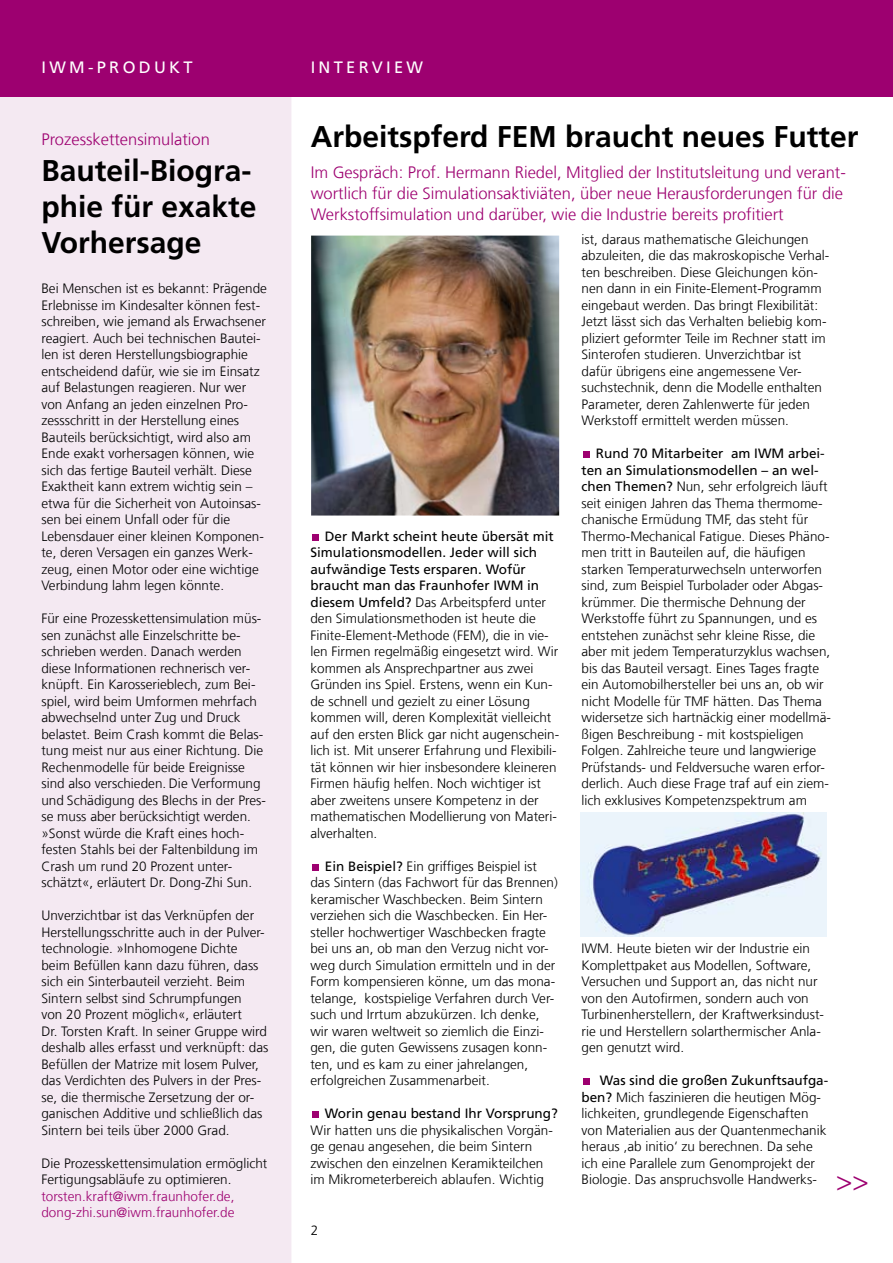
<style>
.page{position:relative;width:893px;height:1263px;background:#fff}
.page>*{position:absolute;margin:0;border:0;box-sizing:border-box;transform-origin:0 0}
.t1{font:700 30px/36px "Frutiger LT Com";color:#000}
.t2{font:300 27px "Frutiger LT Com";color:#9d0070}
.t3{font:300 16.5px/21px "Frutiger LT Com";color:#9d0070}
.t4{font:16.5px "Frutiger LT Com";letter-spacing:.2em;color:#fff}
.t5{font:300 13.5px/16.5px "Frutiger LT Com";color:#000}
.t6{font:300 13.5px/16.5px "Frutiger LT Com";color:#9d0070}
.t7{font:13.5px "Frutiger LT Com";color:#000}
.s1{font-weight:400}
</style>
<div class="page">
<div style="left:0;top:96px;width:291px;height:1167px;background:#f4e9f2"></div>
<div style="left:0;top:0;width:893px;height:96px;background:#9d0070"></div>
<div style="left:312px;top:534px;width:7px;height:7px;background:#9d0070"></div>
<div style="left:312px;top:864px;width:7px;height:7px;background:#9d0070"></div>
<div style="left:312px;top:1111px;width:7px;height:7px;background:#9d0070"></div>
<div style="left:583px;top:451px;width:7px;height:7px;background:#9d0070"></div>
<div style="left:583px;top:1078px;width:7px;height:7px;background:#9d0070"></div>
<img style="left:311px;top:236px;width:248px;height:279px">
<img style="left:580px;top:812px;width:247px;height:124px">
<p class="t4" style="left:41px;top:57px;width:150px">IWM-Pr odu kt</p>
<p class="t3" style="left:41px;top:128px;width:170px">Prozesskettensimulation</p>
<h1 class="t1" style="left:41px;top:152px;width:217px">Bauteil-Biogra&shy;phie für exakte<br>Vorhersage</h1>
<p class="t5" style="left:41px;top:280px;width:227px">Bei Menschen ist es bekannt: Prägende Erlebnisse im Kindesalter können fest&shy;schreiben, wie jemand als Erwachsener reagiert. Auch bei technischen Bautei&shy;len ist deren Herstellungsbiographie entscheidend dafür, wie sie im Einsatz auf Belastungen reagieren. Nur wer von Anfang an jeden einzelnen Pro&shy;zessschritt in der Herstellung eines Bauteils berücksichtigt, wird also am Ende exakt vorhersagen können, wie sich das fertige Bauteil verhält. Diese Exaktheit kann extrem wichtig sein – etwa für die Sicherheit von Autoinsas&shy;sen bei einem Unfall oder für die Lebensdauer einer kleinen Komponen&shy;te, deren Versagen ein ganzes Werk&shy;zeug, einen Motor oder eine wichtige Verbindung lahm legen könnte.</p>
<p class="t5" style="left:41px;top:610px;width:226px">Für eine Prozesskettensimulation müs&shy;sen zunächst alle Einzelschritte be&shy;schrieben werden. Danach werden diese Informationen rechnerisch ver&shy;knüpft. Ein Karosserieblech, zum Bei&shy;spiel, wird beim Umformen mehrfach abwechselnd unter Zug und Druck belastet. Beim Crash kommt die Belas&shy;tung meist nur aus einer Richtung. Die Rechenmodelle für beide Ereignisse sind also verschieden. Die Verformung und Schädigung des Blechs in der Pres&shy;se muss aber berücksichtigt werden. »Sonst würde die Kraft eines hoch&shy;festen Stahls bei der Faltenbildung im Crash um rund 20 Prozent unter&shy;schätzt«, erläutert Dr. Dong-Zhi Sun.</p>
<p class="t5" style="left:41px;top:907px;width:229px">Unverzichtbar ist das Verknüpfen der Herstellungsschritte auch in der Pulver&shy;technologie. »Inhomogene Dichte beim Befüllen kann dazu führen, dass sich ein Sinterbauteil verzieht. Beim Sintern selbst sind Schrumpfungen<br>von 20 Prozent möglich«, erläutert<br>Dr. Torsten Kraft. In seiner Gruppe wird deshalb alles erfasst und verknüpft: das Befüllen der Matrize mit losem Pulver, das Verdichten des Pulvers in der Pres&shy;se, die thermische Zersetzung der or&shy;ganischen Additive und schließlich das Sintern bei teils über 2000 Grad.</p>
<p class="t5" style="left:41px;top:1155px;width:228px">Die Prozesskettensimulation ermöglicht<br>Fertigungsabläufe zu optimieren.</p>
<p class="t6" style="left:41px;top:1188px;width:194px">torsten.kraft@iwm.fraunhofer.de, dong-zhi.sun@iwm.fraunhofer.de</p>
<p class="t4" style="left:311px;top:57px;width:114px">INTERVIEW</p>
<h1 class="t1" style="left:311px;top:119px;width:549px">Arbeitspferd FEM braucht neues Futter</h1>
<p class="t3" style="left:311px;top:161px;width:537px">Im Gespräch: Prof. Hermann Riedel, Mitglied der Institutsleitung und verant&shy;wortlich für die Simulationsaktiviäten, über neue Herausforderungen für die<br>Werkstoffsimulation und darüber, wie die Industrie bereits profitiert</p>
<p class="t5" style="left:310px;top:528px;width:250px;text-indent:14px"><span class="s1">Der Markt scheint heute übersät mit Simulationsmodellen. Jeder will sich aufwändige Tests ersparen. Wofür braucht man das Fraunhofer IWM in diesem Umfeld?</span> Das Arbeitspferd unter den Simulationsmethoden ist heute die Finite-Element-Methode (FEM), die in vie&shy;len Firmen regelmäßig eingesetzt wird. Wir kommen als Ansprechpartner aus zwei Gründen ins Spiel. Erstens, wenn ein Kun&shy;de schnell und gezielt zu einer Lösung kommen will, deren Komplexität vielleicht auf den ersten Blick gar nicht augenschein&shy;lich ist. Mit unserer Erfahrung und Flexibili&shy;tät können wir hier insbesondere kleineren Firmen häufig helfen. Noch wichtiger ist aber zweitens unsere Kompetenz in der mathematischen Modellierung von Materi&shy;alverhalten.</p>
<p class="t5" style="left:310px;top:858px;width:249px;text-indent:14px"><span class="s1">Ein Beispiel?</span> Ein griffiges Beispiel ist das Sintern (das Fachwort für das Brennen) keramischer Waschbecken. Beim Sintern verziehen sich die Waschbecken. Ein Her&shy;steller hochwertiger Waschbecken fragte bei uns an, ob man den Verzug nicht vor&shy;weg durch Simulation ermitteln und in der Form kompensieren könne, um das mona&shy;telange, kostspielige Verfahren durch Ver&shy;such und Irrtum abzukürzen. Ich denke, wir waren weltweit so ziemlich die Einzi&shy;gen, die guten Gewissens zusagen konn&shy;ten, und es kam zu einer jahrelangen, erfolgreichen Zusammenarbeit.</p>
<p class="t7" style="left:325px;top:1105px;width:234px">Worin genau bestand Ihr Vorsprung?</p>
<p class="t5" style="left:310px;top:1122px;width:244px">Wir hatten uns die physikalischen Vorgän&shy;ge genau angesehen, die beim Sintern zwischen den einzelnen Keramikteilchen im Mikrometerbereich ablaufen. Wichtig</p>
<p class="t5" style="left:311px;top:1222px;width:9px">2</p>
<p class="t5" style="left:581px;top:231px;width:249px">ist, daraus mathematische Gleichungen abzuleiten, die das makroskopische Verhal&shy;ten beschreiben. Diese Gleichungen kön&shy;nen dann in ein Finite-Element-Programm eingebaut werden. Das bringt Flexibilität:<br>Jetzt lässt sich das Verhalten beliebig kom&shy;pliziert geformter Teile im Rechner statt im Sinterofen studieren. Unverzichtbar ist dafür übrigens eine angemessene Ver&shy;suchstechnik, denn die Modelle enthalten Parameter, deren Zahlenwerte für jeden Werkstoff ermittelt werden müssen.</p>
<p class="t5" style="left:581px;top:445px;width:251px;text-indent:14px"><span class="s1">Rund 70 Mitarbeiter am IWM arbei&shy;ten an Simulationsmodellen – an wel&shy;chen Themen?</span> Nun, sehr erfolgreich läuft seit einigen Jahren das Thema thermome&shy;chanische Ermüdung TMF, das steht für Thermo-Mechanical Fatigue. Dieses Phäno&shy;men tritt in Bauteilen auf, die häufigen starken Temperaturwechseln unterworfen sind, zum Beispiel Turbolader oder Abgas&shy;krümmer. Die thermische Dehnung der Werkstoffe führt zu Spannungen, und es entstehen zunächst sehr kleine Risse, die aber mit jedem Temperaturzyklus wachsen, bis das Bauteil versagt. Eines Tages fragte ein Automobilhersteller bei uns an, ob wir nicht Modelle für TMF hätten. Das Thema widersetze sich hartnäckig einer modellmä&shy;ßigen Beschreibung - mit kostspieligen Folgen. Zahlreiche teure und langwierige Prüfstands- und Feldversuche waren erfor&shy;derlich. Auch diese Frage traf auf ein ziem&shy;lich exklusives Kompetenzspektrum am</p>
<p class="t5" style="left:581px;top:940px;width:244px">IWM. Heute bieten wir der Industrie ein Komplettpaket aus Modellen, Software, Versuchen und Support an, das nicht nur von den Autofirmen, sondern auch von Turbinenherstellern, der Kraftwerksindust&shy;rie und Herstellern solarthermischer Anla&shy;gen genutzt wird.</p>
<p class="t5" style="left:581px;top:1072px;width:248px;text-indent:18px"><span class="s1">Was sind die großen Zukunftsaufga&shy;ben?</span> Mich faszinieren die heutigen Mög&shy;lichkeiten, grundlegende Eigenschaften von Materialien aus der Quantenmechanik heraus ‚ab initio‘ zu berechnen. Da sehe ich eine Parallele zum Genomprojekt der Biologie. Das anspruchsvolle Handwerks-</p>
<h2 class="t2" style="left:836px;top:1165px;width:34px">&gt;&gt;</h2>
</div>
